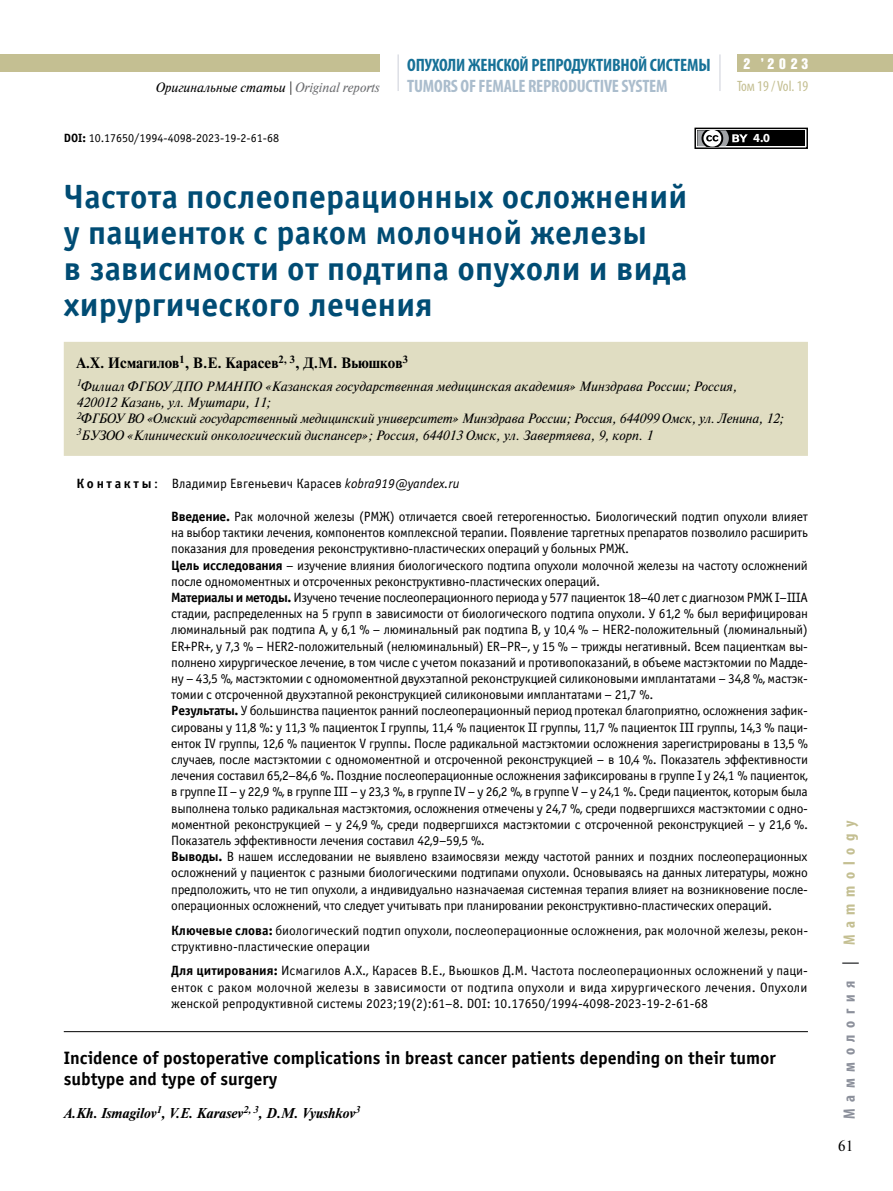
<style>
.page{position:relative;width:893px;height:1191px;background:#fff}
.page>*{position:absolute;margin:0;border:0;box-sizing:border-box;transform-origin:0 0}
.t1{font:700 33.75px/36px "Officina Sans C";letter-spacing:.01em;color:#004c74}
.t2{font:700 18px/21.6px "Officina Sans C";color:#000}
.t3{font:700 condensed 18px "Myriad Pro";letter-spacing:-.01em;color:#177197}
.t4{font:700 condensed 18px "Myriad Pro";letter-spacing:-.01em;color:#abbdcd}
.t5{font:700 condensed 16.5px "Myriad Pro";letter-spacing:.4em;color:#8c909b}
.t6{font:700 15px "Newton C";color:#000}
.t7{font:condensed 15px "Myriad Pro";color:#c4bf92}
.t8{font:15px "Bastion Kontrast Alt C";color:#fff}
.t9{font:15px "Newton C";color:#000}
.t10{font:italic 700 14.25px "Newton C";color:#000}
.t11{font:13.5px/16.2px "Officina Sans C";letter-spacing:-.02em;color:#000}
.t12{font:italic 13.5px/16.2px "Newton C";color:#000}
.t13{font:13.5px/16.2px "Officina Sans C";color:#000}
.t14{font:700 12.45px "Myriad Pro";color:#fff}
.t15{font:12px "Officina Sans C";color:#000}
.s1{color:#6d6e71}
.s2{font-weight:700}
.s3{font-style:italic}
.s4{color:#58595b}
.s5{color:#c4bf92}
</style>
<div class="page">
<hr style="left:398px;top:54px;width:1px;height:37px;background:#d2d5dd">
<hr style="left:719px;top:54px;width:1px;height:37px;background:#d2d5dd">
<div style="left:0;top:54px;width:380px;height:17px;background:#c4bf92"></div>
<div style="left:737px;top:54px;width:156px;height:17px;background:#c4bf92"></div>
<div style="left:64px;top:342px;width:744px;height:114px;background:#e0ddc2"></div>
<hr style="left:64px;top:1031px;width:744px;height:1px;background:#000">
<svg style="left:697px;top:146px;width:29px;height:1px"></svg>
<div style="left:694px;top:128px;width:114px;height:21px;border:1px solid #000"></div>
<div style="left:697px;top:130px;width:108px;height:16px;background:#000"></div>
<svg style="left:697px;top:130px;width:51px;height:16px"></svg>
<h2 class="t3" style="left:407px;top:54px;width:305px">ОПУХОЛИЖЕНСКОЙ РЕПРОДУКТИВНОЙ СИСТЕМЫ</h2>
<h2 class="t4" style="left:407px;top:75px;width:262px">TUMORS OF FEMALE REPRODUCTIVE SYSTEM</h2>
<p class="t8" style="left:743px;top:56px;width:66px">2 ’ 2 0 2 3</p>
<p class="t12" style="left:156px;top:79px;width:225px">Оригинальные статьи | <span class="s1">Original reports</span></p>
<p class="t7" style="left:737px;top:77px;width:73px">Том 19 / Vol. 19</p>
<p class="t15" style="left:64px;top:132px;width:217px"><span class="s2">DOI:</span> 10.17650/1994‑4098‑2023‑19‑2‑61‑68</p>
<p class="t14" style="left:753px;top:130px;width:18px">4.0</p>
<h1 class="t1" style="left:64px;top:179px;width:625px">Частота послеоперационных осложнений у пациенток с раком молочной железы<br>в зависимости от подтипа опухоли и вида хирургического лечения</h1>
<p class="t6" style="left:77px;top:355px;width:333px">А.Х. Исмагилов<sup>1</sup>, В.Е. Карасев<sup>2,</sup> <sup>3</sup>, Д.М. Вьюшков<sup>3</sup></p>
<p class="t12" style="left:77px;top:378px;width:709px"><sup>1</sup>Филиал ФГБОУ ДПО РМАНПО «Казанская государственная медицинская академия» Минздрава России; Россия,<br>420012 Казань, ул. Муштари, 11;<br><sup>2</sup>ФГБОУ ВО «Омский государственный медицинский университет» Минздрава России; Россия, 644099 Омск, ул. Ленина, 12; <sup>3</sup>БУЗОО «Клинический онкологический диспансер»; Россия, 644013 Омск, ул. Завертяева, 9, корп. 1</p>
<p class="t13" style="left:77px;top:475px;width:384px"><span class="s2">К о н т а к т ы</span> : Владимир Евгеньевич Карасев <span class="s3">kobra919@yandex.ru</span></p>
<p class="t11" style="left:171px;top:508px;width:638px"><span class="s2">Введение.</span> Рак молочной железы (РМЖ) отличается своей гетерогенностью. Б иологический подтип опухоли влияет на выбор тактики лечения, компонентов комплексной терапии. Появление таргетных препаратов позволило расширить показания для проведения реконструктивно-пластических операций у больных РМЖ.<br><span class="s2">Цель исследования</span> – изучение влияния биологического подтипа опухоли молочной железы на частоту осложнений после одномоментных и отсроченных реконструктивно-пластических операций.<br><span class="s2">Материалы и методы.</span> И зучено течение послеоперационного периода у 577 пациенток 18–40 лет с диагнозом РМЖ I–IIIA стадии, распределенных на 5 групп в зависимости от биологического подтипа опухоли. У 61,2 % был верифицирован люминальный рак подтипа А, у 6,1 % – люминальный рак подтипа В, у 10,4 % – HER2-положительный (люминальный)<br>ER+PR+, у 7,3 % – НER2-положительный (нелюминальный) ER–PR–, у 15 % – трижды негативный. Всем пациенткам вы&shy;полнено хирургическое лечение, в том числе с учетом показаний и противопоказаний, в объеме мастэктомии по Мадде&shy;ну – 43,5 %, мастэктомии с одномоментной двухэтапной реконструкцией силиконовыми имплантатами – 34,8 %, мастэк&shy;томии с отсроченной двухэтапной реконструкцией силиконовыми имплантатами – 21,7 %.<br><span class="s2">Результаты.</span> У большинства пациенток ранний послеоперационный период протекал благоприятно, осложнения зафик&shy;сированы у 11,8 %: у 11,3 % пациенток I группы, 11,4 % пациенток II группы, 11,7 % пациенток III группы, 14,3 % паци&shy;енток IV группы, 12,6 % пациенток V группы. После радикальной мастэктомии осложнения зарегистрированы в 13,5 % случаев, после мастэктомии с одномоментной и отсроченной реконструкцией – в 10,4 %. Показатель эффективности лечения составил 65,2–84,6 %. Поздние послеоперационные осложнения зафиксированы в группе I у 24,1 % пациенток, в группе II – у 22,9 %, в группе III – у 23,3 %, в группе IV – у 26,2 %, в группе V – у 24,1 %. Среди пациенток, которым была выполнена только радикальная мастэктомия, осложнения отмечены у 24,7 %, среди подвергшихся мастэктомии с одно&shy;моментной реконструкцией – у 24,9 %, среди подвергшихся мастэктомии с отсроченной реконструкцией – у 21,6 %.<br>Показатель эффективности лечения составил 42,9–59,5 %.<br><span class="s2">Выводы.</span> В нашем исследовании не выявлено взаимосвязи между частотой ранних и поздних послеоперационных осложнений у пациенток с разными биологическими подтипами опухоли. Основываясь на данных литературы, можно предположить, что не тип опухоли, а индивидуально назначаемая системная терапия влияет на возникновение после&shy;операционных осложнений, что следует учитывать при планировании реконструктивно-пластических операций.</p>
<p class="t13" style="left:171px;top:922px;width:638px"><span class="s2">Ключевые слова:</span> биологический подтип опухоли, послеоперационные осложнения, рак молочной железы, рекон&shy;структивно-пластические операции</p>
<p class="t11" style="left:171px;top:963px;width:638px;text-align:justify"><span class="s2">Для цитирования:</span> И смагилов А.Х., Карасев В.Е., Вьюшков Д.М. Ч астота послеоперационных осложнений у паци&shy;енток с раком молочной железы в зависимости от подтипа опухоли и вида хирургического лечения. Опухоли женской репродуктивной системы 2023;19(2):61–8. DOI: 10.17650/1994-4098-2023-19-2-61‑68</p>
<h2 class="t2" style="left:64px;top:1047px;width:714px">Incidence of postoperative complications in breast cancer patients depending on their tumor subtype and type of surgery</h2>
<p class="t10" style="left:64px;top:1105px;width:298px">A.Kh. Ismagilov<sup>1</sup>, V.E. Karasev<sup>2,</sup> <sup>3</sup>, D.M. Vyushkov<sup>3</sup></p>
<p class="t5" style="left:839px;top:1118px;width:299px;rotate:-90deg">Маммология <span class="s4">|</span> <span class="s5">Mammology</span></p>
<p class="t9" style="left:838px;top:1137px;width:16px">61</p>
</div>
